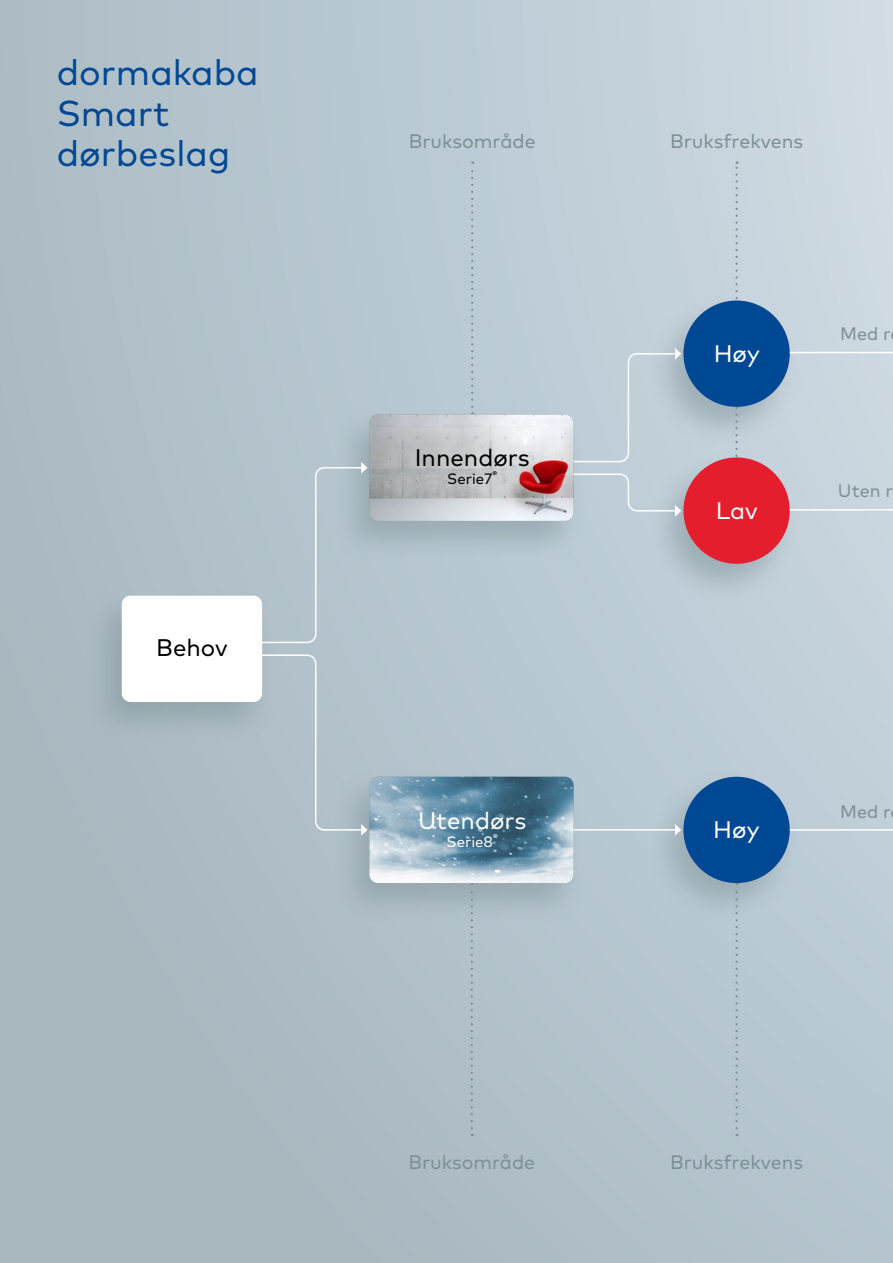
<style>
.page{position:relative;width:893px;height:1263px;background:#fff}
.page>*{position:absolute;margin:0;border:0;box-sizing:border-box;transform-origin:0 0}
.t1{font:36px/40.5px "Mark Pro";color:#004893}
.t2{font:24px "Mark Pro";color:#fff}
.t3{font:24px "Mark Pro";color:#000}
.t4{font:19.5px "Mark Pro";color:#7d8f95}
.t5{font:18px "Mark Pro";color:#7d8f95}
.t6{font:15px "Mark Pro";color:#fff}
.t7{font:15px "Mark Pro";color:#000}
</style>
<div class="page">
<div style="left:0;top:0;width:893px;height:1263px;background:linear-gradient(to right,#a9b8c1,#c3d2dc)"></div>
<svg style="left:735px;top:162px;width:3px;height:289px"></svg>
<svg style="left:735px;top:923px;width:3px;height:205px"></svg>
<svg style="left:471px;top:162px;width:2px;height:246px"></svg>
<svg style="left:471px;top:924px;width:2px;height:204px"></svg>
<div style="left:85px;top:589px;width:188px;height:154px;background:#7d8f95;opacity:.5"></div>
<div style="left:122px;top:596px;width:140px;height:106px;background:#fff;border-radius:9px"></div>
<div style="left:333px;top:408px;width:252px;height:154px;background:#7d8f95;opacity:.5"></div>
<img style="left:369px;top:415px;width:204px;height:106px">
<div style="left:333px;top:770px;width:252px;height:154px;background:#7d8f95;opacity:.5"></div>
<img style="left:369px;top:777px;width:204px;height:106px">
<div style="left:647px;top:294px;width:153px;height:153px;background:#7d8f95;opacity:.5"></div>
<div style="left:683px;top:300px;width:107px;height:107px;background:#004893;border-radius:50%"></div>
<div style="left:647px;top:451px;width:153px;height:153px;background:#7d8f95;opacity:.5"></div>
<div style="left:683px;top:457px;width:107px;height:107px;background:#e51e2d;border-radius:50%"></div>
<div style="left:647px;top:770px;width:153px;height:153px;background:#7d8f95;opacity:.5"></div>
<div style="left:683px;top:777px;width:107px;height:106px;background:#004893;border-radius:50%"></div>
<svg style="left:259px;top:462px;width:108px;height:182px;background:#b6c5cd"></svg>
<svg style="left:572px;top:348px;width:109px;height:115px;background:#c0ced7"></svg>
<svg style="left:259px;top:654px;width:108px;height:182px;background:#b4c3cb"></svg>
<svg style="left:572px;top:473px;width:109px;height:44px;background:#c0ced7"></svg>
<hr style="left:573px;top:829px;width:103px;height:1px;background:#fff">
<svg style="left:675px;top:824px;width:6px;height:12px"></svg>
<hr style="left:790px;top:352px;width:103px;height:1px;background:#fff">
<hr style="left:790px;top:829px;width:103px;height:2px;background:#fff">
<hr style="left:790px;top:509px;width:103px;height:2px;background:#fff">
<h1 class="t1" style="left:57px;top:50px;width:203px">dormakaba<br>Smart dørbeslag</h1>
<p class="t3" style="left:156px;top:630px;width:73px">Behov</p>
<p class="t4" style="left:409px;top:126px;width:128px">Bruksområde</p>
<p class="t4" style="left:670px;top:126px;width:135px">Bruksfrekvens</p>
<p class="t3" style="left:415px;top:439px;width:116px">Innendørs</p>
<p class="t7" style="left:447px;top:467px;width:51px">Serie7<sup>®</sup></p>
<p class="t2" style="left:714px;top:335px;width:48px">Høy</p>
<p class="t2" style="left:716px;top:492px;width:44px">Lav</p>
<p class="t5" style="left:840px;top:320px;width:52px">Med r</p>
<p class="t5" style="left:838px;top:477px;width:57px">Uten r</p>
<p class="t2" style="left:418px;top:802px;width:110px">Utendørs</p>
<p class="t6" style="left:447px;top:830px;width:53px">Serie8<sup>®</sup></p>
<p class="t2" style="left:713px;top:811px;width:48px">Høy</p>
<p class="t5" style="left:840px;top:798px;width:52px">Med r</p>
<p class="t4" style="left:408px;top:1147px;width:128px">Bruksområde</p>
<p class="t4" style="left:670px;top:1147px;width:135px">Bruksfrekvens</p>
</div>
